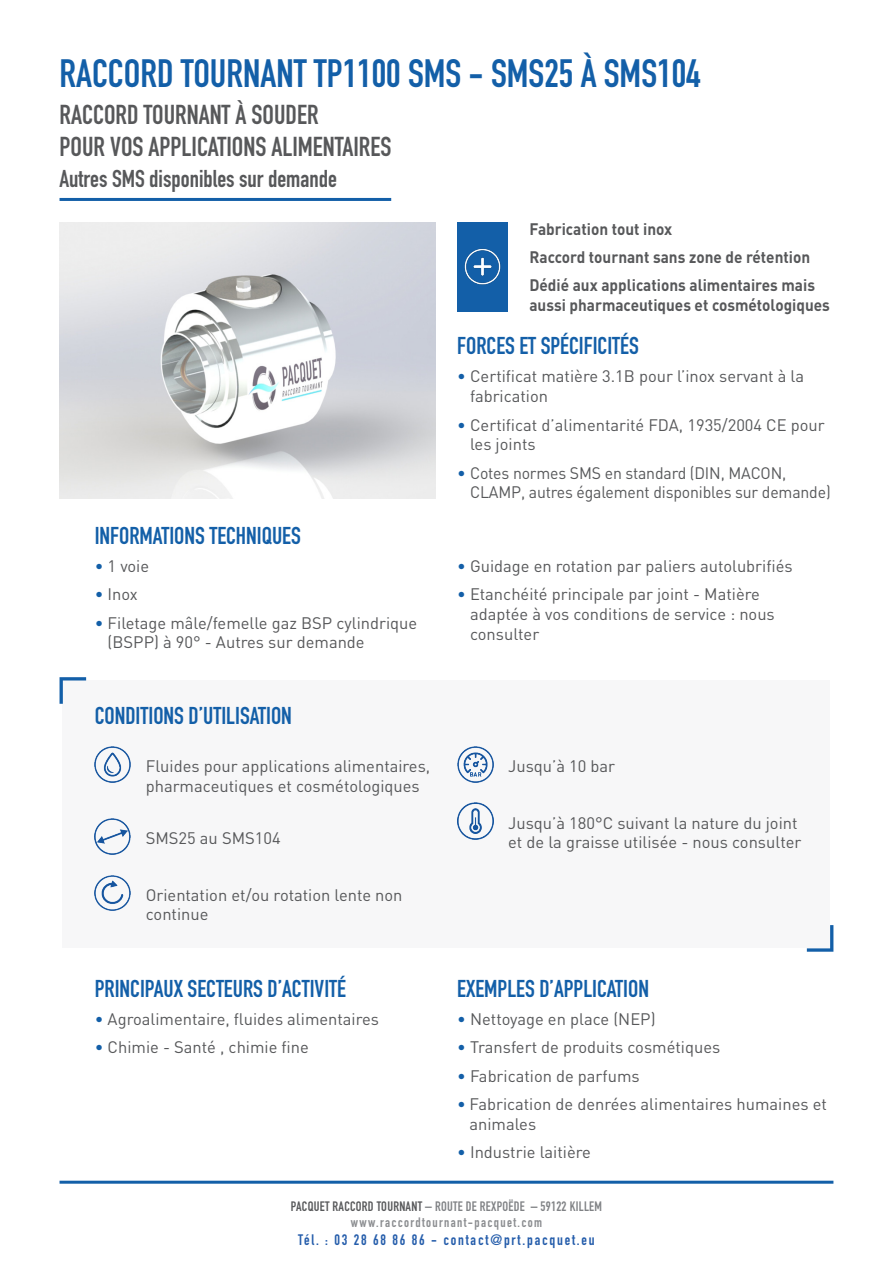
<style>
.page{position:relative;width:893px;height:1263px;background:#fff}
.page>*{position:absolute;margin:0;border:0;box-sizing:border-box;transform-origin:0 0}
.t1{font:39px "DIN Engschrift Std";color:#135fa8}
.t2{font:27px/32.4px "DIN Engschrift Std";color:#57585a}
.t3{font:24px "DIN Engschrift Std";color:#135fa8}
.t4{font:24px "DIN Engschrift Std";color:#57585a}
.t5{font:16.5px/19.8px "DIN Pro";color:#57585a}
.t6{font:700 16.5px/19.8px "DIN Pro";color:#57585a;scale:.93 1}
.t7{font:16.5px/19.8px "DIN Pro";color:#57585a;scale:.96 1}
.t8{font:15px "DIN Engschrift Std";letter-spacing:.12em;color:#255dab}
.t9{font:13.5px/16.2px "DIN Engschrift Std";letter-spacing:.02em;color:#8b8d90;text-align:center}
.s1{color:#135fa8}
.s2{color:#57585a}
.s3{color:#808285}
</style>
<div class="page">
<hr style="left:60px;top:1181px;width:773px;height:3px;background:#135fa8">
<div style="left:63px;top:680px;width:767px;height:268px;background:#f7f7f8"></div>
<svg style="left:60px;top:677px;width:26px;height:27px"></svg>
<svg style="left:807px;top:925px;width:26px;height:27px"></svg>
<img style="left:95px;top:746px;width:36px;height:36px">
<img style="left:95px;top:818px;width:36px;height:36px">
<img style="left:95px;top:875px;width:36px;height:36px">
<img style="left:457px;top:746px;width:36px;height:36px">
<img style="left:457px;top:803px;width:36px;height:36px">
<img style="left:60px;top:222px;width:376px;height:276px">
<div style="left:457px;top:222px;width:51px;height:89px;background:#135fa8"></div>
<img style="left:465px;top:249px;width:36px;height:36px">
<hr style="left:60px;top:198px;width:331px;height:3px;background:#135fa8">
<p class="t1" style="left:60px;top:51px;width:643px">RACCORD TOURNANT TP1100 SMS - SMS25 À SMS104</p>
<p class="t2" style="left:60px;top:98px;width:333px">RACCORD TOURNANT À SOUDER<br>POUR VOS APPLICATIONS ALIMENTAIRES</p>
<p class="t4" style="left:60px;top:165px;width:279px">Autres SMS disponibles sur demande</p>
<p class="t6" style="left:529px;top:218px;width:155px">Fabrication tout inox</p>
<p class="t6" style="left:529px;top:247px;width:303px">Raccord tournant sans zone de rétention</p>
<p class="t6" style="left:529px;top:275px;width:325px">Dédié aux applications alimentaires mais aussi pharmaceutiques et cosmétologiques</p>
<p class="t3" style="left:95px;top:521px;width:208px">INFORMATIONS TECHNIQUES</p>
<p class="t5" style="left:95px;top:555px;width:56px"><span class="s1">•</span> 1 voie</p>
<p class="t5" style="left:95px;top:584px;width:45px"><span class="s1">•</span> Inox</p>
<p class="t5" style="left:108px;top:612px;width:311px;text-indent:-13px"><span class="s1">•</span> Filetage mâle/femelle gaz BSP cylindrique (BSPP) à 90° - Autres sur demande</p>
<p class="t3" style="left:95px;top:701px;width:199px">CONDITIONS D’UTILISATION</p>
<p class="t5" style="left:146px;top:755px;width:286px">Fluides pour applications alimentaires, pharmaceutiques et cosmétologiques</p>
<p class="t5" style="left:146px;top:827px;width:136px">SMS25 au SMS104</p>
<p class="t5" style="left:146px;top:884px;width:258px">Orientation et/ou rotation lente non continue</p>
<p class="t3" style="left:95px;top:974px;width:253px">PRINCIPAUX SECTEURS D’ACTIVITÉ</p>
<p class="t5" style="left:95px;top:1008px;width:286px"><span class="s1">•</span> Agroalimentaire, fluides alimentaires</p>
<p class="t5" style="left:95px;top:1037px;width:216px"><span class="s1">•</span> Chimie - Santé , chimie fine</p>
<p class="t3" style="left:457px;top:332px;width:183px">FORCES ET SPÉCIFICITÉS</p>
<p class="t5" style="left:470px;top:366px;width:336px;text-indent:-13px"><span class="s1">•</span> Certificat matière 3.1B pour l’inox servant à la fabrication</p>
<p class="t5" style="left:470px;top:414px;width:356px;text-indent:-13px"><span class="s1">•</span> Certificat d’alimentarité FDA, 1935/2004 CE pour les joints</p>
<p class="t7" style="left:470px;top:462px;width:377px;text-indent:-13px"><span class="s1">•</span> Cotes normes SMS en standard (DIN, MACON,<br>CLAMP, autres également disponibles sur demande)</p>
<p class="t5" style="left:457px;top:555px;width:337px"><span class="s1">•</span> Guidage en rotation par paliers autolubrifiés</p>
<p class="t5" style="left:470px;top:584px;width:306px;text-indent:-13px"><span class="s1">•</span> Etanchéité principale par joint - Matière adaptée à vos conditions de service : nous consulter</p>
<p class="t5" style="left:508px;top:755px;width:109px">Jusqu’à 10 bar</p>
<p class="t5" style="left:508px;top:812px;width:295px">Jusqu’à 180°C suivant la nature du joint et de la graisse utilisée - nous consulter</p>
<p class="t3" style="left:457px;top:974px;width:193px">EXEMPLES D’APPLICATION</p>
<p class="t5" style="left:457px;top:1008px;width:200px"><span class="s1">•</span> Nettoyage en place (NEP)</p>
<p class="t5" style="left:457px;top:1037px;width:265px"><span class="s1">•</span> Transfert de produits cosmétiques</p>
<p class="t5" style="left:457px;top:1065px;width:184px"><span class="s1">•</span> Fabrication de parfums</p>
<p class="t5" style="left:469px;top:1093px;width:359px;text-indent:-12px"><span class="s1">•</span> Fabrication de denrées alimentaires humaines et animales</p>
<p class="t5" style="left:457px;top:1142px;width:135px"><span class="s1">•</span> Industrie laitière</p>
<p class="t9" style="left:291px;top:1198px;width:313px"><span class="s2">PACQUET RACCORD TOURNANT</span> <span class="s3">– ROUTE DE REXPOËDE – 59122 KILLEM </span>www.raccordtournant-pacquet.com</p>
<p class="t8" style="left:298px;top:1231px;width:298px">Tél. : 03 28 68 86 86 - contact@prt.pacquet.eu</p>
</div>
